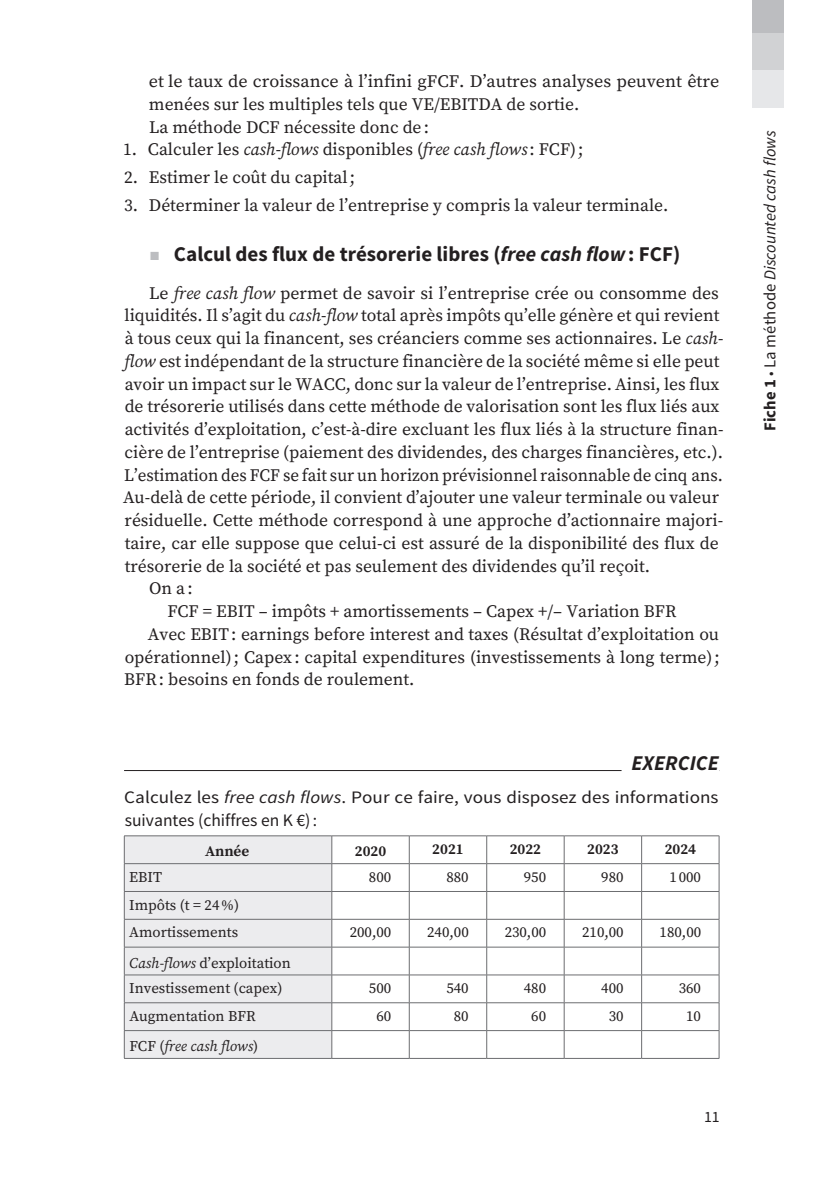
<style>
.page{position:relative;width:819px;height:1191px;background:#fff}
.page>*{position:absolute;margin:0;border:0;box-sizing:border-box;transform-origin:0 0}
.t1{font:700 21px "Source Sans Pro";color:#231f20}
.t2{font:italic 700 21px "Source Sans Pro";color:#231f20}
.t3{font:17.5px/22.8px "Source Serif Pro";color:#231f20}
.t4{font:17.5px/22.8px "Source Sans Pro";letter-spacing:.005em;color:#231f20;scale:1.09 1}
.t5{font:italic 16.62px "Source Sans Pro";color:#231f20}
.t6{font:15.75px "Source Sans Pro";color:#231f20}
.t7{font:14.88px/27.8px "Source Serif Pro";color:#231f20}
.t8{font:700 14.88px "Source Serif Pro";color:#231f20}
.t9{font:italic 14.88px "Source Serif Pro";color:#231f20}
.s1{font-style:italic}
.s2{color:#bcbdc0}
.s3{font-style:normal}
.s4{font-weight:700;font-style:normal}
.s5{font-style:normal;font-size:14.88px}
</style>
<div class="page">
<div style="left:752px;top:0;width:31px;height:35px;background:#bcbdc0"></div>
<div style="left:752px;top:34px;width:31px;height:37px;background:#d1d2d4"></div>
<div style="left:752px;top:70px;width:31px;height:37px;background:#e6e7e9"></div>
<hr style="left:124px;top:770px;width:595px;height:1px;background:#231f20">
<div style="left:621px;top:750px;width:98px;height:23px;background:#fff"></div>
<div style="left:125px;top:836px;width:206px;height:222px;background:#ececee"></div>
<hr style="left:124px;top:891px;width:208px;height:1px;background:#6c6d70">
<hr style="left:332px;top:891px;width:77px;height:1px;background:#6c6d70">
<hr style="left:409px;top:891px;width:77px;height:1px;background:#6c6d70">
<hr style="left:486px;top:891px;width:78px;height:1px;background:#6c6d70">
<hr style="left:564px;top:891px;width:77px;height:1px;background:#6c6d70">
<hr style="left:641px;top:891px;width:78px;height:1px;background:#6c6d70">
<hr style="left:124px;top:919px;width:208px;height:1px;background:#6c6d70">
<hr style="left:124px;top:946px;width:208px;height:1px;background:#6c6d70">
<hr style="left:124px;top:974px;width:208px;height:1px;background:#6c6d70">
<hr style="left:332px;top:974px;width:77px;height:1px;background:#6c6d70">
<hr style="left:409px;top:974px;width:77px;height:1px;background:#6c6d70">
<hr style="left:486px;top:974px;width:78px;height:1px;background:#6c6d70">
<hr style="left:564px;top:974px;width:77px;height:1px;background:#6c6d70">
<hr style="left:641px;top:974px;width:78px;height:1px;background:#6c6d70">
<hr style="left:124px;top:1002px;width:208px;height:1px;background:#6c6d70">
<hr style="left:332px;top:1002px;width:77px;height:1px;background:#6c6d70">
<hr style="left:409px;top:1002px;width:77px;height:1px;background:#6c6d70">
<hr style="left:486px;top:1002px;width:78px;height:1px;background:#6c6d70">
<hr style="left:564px;top:1002px;width:77px;height:1px;background:#6c6d70">
<hr style="left:641px;top:1002px;width:78px;height:1px;background:#6c6d70">
<hr style="left:124px;top:1030px;width:208px;height:1px;background:#6c6d70">
<hr style="left:332px;top:1030px;width:77px;height:1px;background:#6c6d70">
<hr style="left:409px;top:1030px;width:77px;height:1px;background:#6c6d70">
<svg style="left:409px;top:836px;width:1px;height:222px"></svg>
<hr style="left:486px;top:1030px;width:78px;height:1px;background:#6c6d70">
<svg style="left:486px;top:836px;width:1px;height:222px"></svg>
<hr style="left:564px;top:1030px;width:77px;height:1px;background:#6c6d70">
<svg style="left:564px;top:836px;width:1px;height:222px"></svg>
<hr style="left:641px;top:1030px;width:78px;height:1px;background:#6c6d70">
<svg style="left:641px;top:836px;width:1px;height:222px"></svg>
<hr style="left:124px;top:863px;width:208px;height:1px;background:#6c6d70">
<hr style="left:124px;top:835px;width:208px;height:1px;background:#6c6d70">
<svg style="left:124px;top:836px;width:1px;height:222px"></svg>
<hr style="left:124px;top:1058px;width:208px;height:1px;background:#6c6d70">
<hr style="left:332px;top:835px;width:77px;height:1px;background:#6c6d70">
<hr style="left:409px;top:835px;width:77px;height:1px;background:#6c6d70">
<hr style="left:486px;top:835px;width:78px;height:1px;background:#6c6d70">
<hr style="left:564px;top:835px;width:77px;height:1px;background:#6c6d70">
<hr style="left:641px;top:835px;width:78px;height:1px;background:#6c6d70">
<hr style="left:332px;top:863px;width:77px;height:1px;background:#6c6d70">
<hr style="left:409px;top:863px;width:77px;height:1px;background:#6c6d70">
<hr style="left:486px;top:863px;width:78px;height:1px;background:#6c6d70">
<hr style="left:564px;top:863px;width:77px;height:1px;background:#6c6d70">
<hr style="left:641px;top:863px;width:78px;height:1px;background:#6c6d70">
<hr style="left:332px;top:919px;width:77px;height:1px;background:#6c6d70">
<hr style="left:409px;top:919px;width:77px;height:1px;background:#6c6d70">
<hr style="left:486px;top:919px;width:78px;height:1px;background:#6c6d70">
<hr style="left:564px;top:919px;width:77px;height:1px;background:#6c6d70">
<hr style="left:641px;top:919px;width:78px;height:1px;background:#6c6d70">
<hr style="left:332px;top:946px;width:77px;height:1px;background:#6c6d70">
<hr style="left:409px;top:946px;width:77px;height:1px;background:#6c6d70">
<hr style="left:486px;top:946px;width:78px;height:1px;background:#6c6d70">
<hr style="left:564px;top:946px;width:77px;height:1px;background:#6c6d70">
<hr style="left:641px;top:946px;width:78px;height:1px;background:#6c6d70">
<svg style="left:331px;top:836px;width:1px;height:222px"></svg>
<svg style="left:718px;top:836px;width:1px;height:222px"></svg>
<hr style="left:332px;top:1058px;width:77px;height:1px;background:#6c6d70">
<hr style="left:409px;top:1058px;width:77px;height:1px;background:#6c6d70">
<hr style="left:486px;top:1058px;width:78px;height:1px;background:#6c6d70">
<hr style="left:564px;top:1058px;width:77px;height:1px;background:#6c6d70">
<hr style="left:641px;top:1058px;width:78px;height:1px;background:#6c6d70">
<p class="t3" style="left:149px;top:71px;width:572px">et le taux de croissance à l’infini gFCF. D’autres analyses peuvent être menées sur les multiples tels que VE/EBITDA de sortie.<br>La méthode DCF nécessite donc de:</p>
<p class="t3" style="left:123px;top:139px;width:462px">1. Calculer les <span class="s1">cash-flows</span> disponibles (<span class="s1">free cash flows</span>: FCF);</p>
<p class="t3" style="left:124px;top:167px;width:232px">2. Estimer le coût du capital;</p>
<p class="t3" style="left:124px;top:194px;width:545px">3. Déterminer la valeur de l’entreprise y compris la valeur terminale.</p>
<p class="t1" style="left:149px;top:240px;width:532px"><span class="s2">■</span> Calcul des flux de trésorerie libres (<span class="s1">free cash flow</span>: FCF)</p>
<p class="t3" style="left:149px;top:282px;width:571px">Le <span class="s1">free cash flow</span> permet de savoir si l’entreprise crée ou consomme des</p>
<p class="t3" style="left:124px;top:305px;width:596px">liquidités. Il s’agit du <span class="s1">cash-flow</span> total après impôts qu’elle génère et qui revient</p>
<p class="t3" style="left:125px;top:328px;width:600px">à tous ceux qui la financent, ses créanciers comme ses actionnaires. Le <span class="s1">cash-</span></p>
<p class="t3" style="left:124px;top:350px;width:596px"><span class="s1">flow</span> est indépendant de la structure financière de la société même si elle peut</p>
<p class="t3" style="left:125px;top:373px;width:596px">avoir un impact sur le WACC, donc sur la valeur de l’entreprise. Ainsi, les flux</p>
<p class="t3" style="left:125px;top:396px;width:596px">de trésorerie utilisés dans cette méthode de valorisation sont les flux liés aux</p>
<p class="t3" style="left:125px;top:419px;width:600px">activités d’exploitation, c’est-à‑dire excluant les flux liés à la structure finan-</p>
<p class="t3" style="left:125px;top:441px;width:599px">cière de l’entreprise (paiement des dividendes, des charges financières, etc.).</p>
<p class="t3" style="left:124px;top:464px;width:600px">L’estimation des FCF se fait sur un horizon prévisionnel raisonnable de cinq ans.</p>
<p class="t3" style="left:123px;top:487px;width:597px">Au-delà de cette période, il convient d’ajouter une valeur terminale ou valeur</p>
<p class="t3" style="left:125px;top:510px;width:600px">résiduelle. Cette méthode correspond à une approche d’actionnaire majori-</p>
<p class="t3" style="left:125px;top:532px;width:595px">taire, car elle suppose que celui-ci est assuré de la disponibilité des flux de</p>
<p class="t3" style="left:125px;top:555px;width:527px">trésorerie de la société et pas seulement des dividendes qu’il reçoit.</p>
<p class="t3" style="left:149px;top:578px;width:45px">On a:</p>
<p class="t3" style="left:167px;top:601px;width:510px">FCF = EBIT – impôts + amortissements – Capex +/– Variation BFR</p>
<p class="t3" style="left:148px;top:623px;width:573px">Avec EBIT: earnings before interest and taxes (Résultat d’exploitation ou</p>
<p class="t3" style="left:125px;top:646px;width:596px">opérationnel); Capex: capital expenditures (investissements à long terme);</p>
<p class="t3" style="left:124px;top:669px;width:292px">BFR: besoins en fonds de roulement.</p>
<p class="t2" style="left:631px;top:750px;width:89px">EXERCICE</p>
<p class="t4" style="left:124px;top:786px;width:546px">Calculez les <span class="s1">free cash flows</span>. Pour ce faire, vous disposez des informations suivantes (chiffres en K €):</p>
<p class="t8" style="left:205px;top:842px;width:46px">Année</p>
<p class="t8" style="left:355px;top:842px;width:33px">2020</p>
<p class="t8" style="left:432px;top:840px;width:33px">2021</p>
<p class="t8" style="left:509px;top:840px;width:33px">2022</p>
<p class="t8" style="left:587px;top:840px;width:33px">2023</p>
<p class="t8" style="left:664px;top:840px;width:33px">2024</p>
<p class="t7" style="left:129px;top:863px;width:34px">EBIT</p>
<p class="t7" style="left:369px;top:863px;width:24px">800</p>
<p class="t7" style="left:446px;top:863px;width:24px">880</p>
<p class="t7" style="left:524px;top:863px;width:24px">950</p>
<p class="t7" style="left:601px;top:863px;width:24px">980</p>
<p class="t7" style="left:669px;top:863px;width:33px">1 000</p>
<p class="t7" style="left:129px;top:891px;width:111px">Impôts (t = 24%)<br>Amortissements</p>
<p class="t7" style="left:350px;top:919px;width:43px">200,00</p>
<p class="t7" style="left:427px;top:919px;width:43px">240,00</p>
<p class="t7" style="left:504px;top:919px;width:43px">230,00</p>
<p class="t7" style="left:582px;top:919px;width:43px">210,00</p>
<p class="t7" style="left:659px;top:919px;width:43px">180,00</p>
<p class="t7" style="left:129px;top:950px;width:163px;line-height:25.6px"><span class="s1">Cash-flows</span> d’exploitation<br>Investissement (capex)</p>
<p class="t7" style="left:369px;top:974px;width:24px">500</p>
<p class="t7" style="left:446px;top:974px;width:24px">540</p>
<p class="t7" style="left:524px;top:974px;width:24px">480</p>
<p class="t7" style="left:601px;top:974px;width:24px">400</p>
<p class="t7" style="left:678px;top:974px;width:24px">360</p>
<p class="t7" style="left:129px;top:1002px;width:128px">Augmentation BFR</p>
<p class="t7" style="left:376px;top:1002px;width:16px">60</p>
<p class="t7" style="left:454px;top:1002px;width:16px">80</p>
<p class="t7" style="left:531px;top:1002px;width:16px">60</p>
<p class="t7" style="left:608px;top:1002px;width:16px">30</p>
<p class="t7" style="left:686px;top:1002px;width:16px">10</p>
<p class="t9" style="left:129px;top:1036px;width:130px"><span class="s3">FCF (</span>free cash flows<span class="s3">)</span></p>
<p class="t6" style="left:704px;top:1107px;width:17px">11</p>
<p class="t5" style="left:759px;top:431px;width:302px;rotate:-90deg"><span class="s4">Fiche 1</span> <span class="s5">•</span> <span class="s3">La méthode</span> Discounted cash flows</p>
</div>
